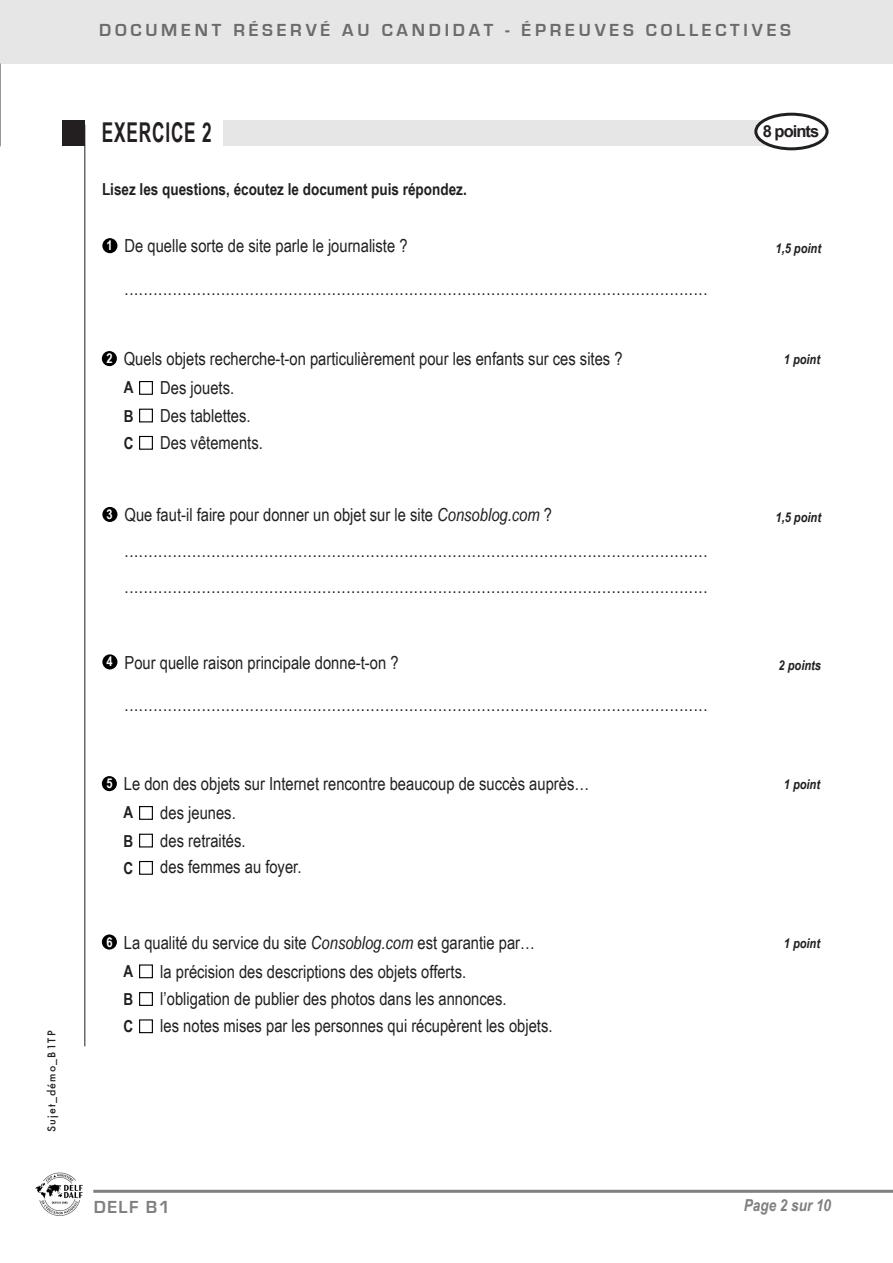
<style>
.page{position:relative;width:893px;height:1263px;background:#fff}
.page>*{position:absolute;margin:0;border:0;box-sizing:border-box;transform-origin:0 0}
.t1{font:700 27.3px "Arial Narrow";letter-spacing:.04em;color:#231f20;scale:.77 1}
.t2{font:18px "Arial Narrow";color:#231f20}
.t3{font:700 18px "Eurostile";letter-spacing:.21em;color:#6b6b6e}
.t4{font:700 18px "Eurostile";letter-spacing:.08em;color:#808080}
.t5{font:700 16.5px "Arial Narrow";color:#231f20}
.t6{font:italic 700 16.5px "Arial Narrow";color:#808080}
.t7{font:700 16.5px "Arial";letter-spacing:-.06em;color:#231f20}
.t8{font:italic 700 13.5px "Arial Narrow";color:#231f20}
.t9{font:700 13.5px "Arial Narrow";color:#fff}
.t10{font:500 10.5px "Futura";letter-spacing:.11em;color:#231f20}
.s1{font-style:italic}
</style>
<div class="page">
<div style="left:0;top:0;width:893px;height:63px;background:#e6e6e6"></div>
<hr style="left:93px;top:1190px;width:800px;height:3px;background:#808080">
<img style="left:35px;top:1172px;width:48px;height:44px">
<svg style="left:0;top:63px;width:1px;height:83px"></svg>
<hr style="left:84px;top:125px;width:1px;height:921px;background:#231f20">
<div style="left:63px;top:120px;width:22px;height:26px;background:#231f20"></div>
<div style="left:223px;top:120px;width:564px;height:26px;background:#e6e6e6"></div>
<div style="left:756px;top:114px;width:71px;height:35px;background:#fff;border-radius:50%"></div>
<div style="left:754px;top:113px;width:74px;height:37px;border:3px solid #231f20;border-radius:50%"></div>
<div style="left:102px;top:238px;width:15px;height:15px;background:#000;border-radius:50%"></div>
<div style="left:102px;top:507px;width:15px;height:15px;background:#000;border-radius:50%"></div>
<div style="left:102px;top:351px;width:15px;height:15px;background:#000;border-radius:50%"></div>
<div style="left:139px;top:381px;width:14px;height:14px;background:#fff;border:1px solid #000"></div>
<div style="left:139px;top:409px;width:14px;height:13px;background:#fff;border:1px solid #000"></div>
<div style="left:139px;top:436px;width:14px;height:14px;background:#fff;border:1px solid #000"></div>
<div style="left:102px;top:776px;width:15px;height:15px;background:#000;border-radius:50%"></div>
<div style="left:139px;top:806px;width:14px;height:14px;background:#fff;border:1px solid #000"></div>
<div style="left:139px;top:834px;width:14px;height:13px;background:#fff;border:1px solid #000"></div>
<div style="left:139px;top:861px;width:14px;height:14px;background:#fff;border:1px solid #000"></div>
<div style="left:102px;top:654px;width:15px;height:15px;background:#000;border-radius:50%"></div>
<div style="left:102px;top:934px;width:15px;height:15px;background:#000;border-radius:50%"></div>
<div style="left:139px;top:964px;width:14px;height:14px;background:#fff;border:1px solid #000"></div>
<div style="left:139px;top:992px;width:14px;height:14px;background:#fff;border:1px solid #000"></div>
<div style="left:139px;top:1019px;width:14px;height:14px;background:#fff;border:1px solid #000"></div>
<p class="t10" style="left:44px;top:1132px;width:103px;rotate:-90deg">Sujet_démo_B1TP</p>
<p class="t3" style="left:99px;top:20px;width:693px">DOCUMENT RÉSERVÉ AU CANDIDAT - ÉPREUVES COLLECTIVES</p>
<p class="t1" style="left:102px;top:112px;width:144px">EXERCICE 2</p>
<p class="t7" style="left:763px;top:120px;width:58px">8 points</p>
<p class="t5" style="left:102px;top:177px;width:366px">Lisez les questions, écoutez le document puis répondez.</p>
<p class="t2" style="left:125px;top:233px;width:285px">De quelle sorte de site parle le journaliste ?</p>
<p class="t2" style="left:125px;top:275px;width:584px">.........................................................................................................................</p>
<p class="t9" style="left:107px;top:235px;width:8px">1</p>
<p class="t8" style="left:775px;top:238px;width:47px">1,5 point</p>
<p class="t9" style="left:106px;top:348px;width:8px">2</p>
<p class="t2" style="left:124px;top:346px;width:500px">Quels objets recherche-t-on particulièrement pour les enfants sur ces sites ?</p>
<p class="t2" style="left:160px;top:375px;width:75px">Des jouets.</p>
<p class="t2" style="left:160px;top:402px;width:92px">Des tablettes.</p>
<p class="t2" style="left:160px;top:430px;width:104px">Des vêtements.</p>
<p class="t5" style="left:124px;top:375px;width:11px">A</p>
<p class="t5" style="left:124px;top:403px;width:11px">B</p>
<p class="t5" style="left:124px;top:430px;width:11px">C</p>
<p class="t8" style="left:784px;top:349px;width:38px">1 point</p>
<p class="t2" style="left:125px;top:501px;width:429px">Que faut-il faire pour donner un objet sur le site <span class="s1">Consoblog.com</span> ?</p>
<p class="t2" style="left:125px;top:537px;width:584px">.........................................................................................................................</p>
<p class="t2" style="left:125px;top:573px;width:584px">.........................................................................................................................</p>
<p class="t9" style="left:107px;top:504px;width:8px">3</p>
<p class="t8" style="left:775px;top:507px;width:47px">1,5 point</p>
<p class="t2" style="left:125px;top:649px;width:276px">Pour quelle raison principale donne-t-on ?</p>
<p class="t2" style="left:125px;top:692px;width:584px">.........................................................................................................................</p>
<p class="t9" style="left:107px;top:651px;width:8px">4</p>
<p class="t8" style="left:779px;top:655px;width:44px">2 points</p>
<p class="t9" style="left:106px;top:773px;width:8px">5</p>
<p class="t2" style="left:124px;top:771px;width:467px">Le don des objets sur Internet rencontre beaucoup de succès auprès…</p>
<p class="t2" style="left:160px;top:799px;width:77px">des jeunes.</p>
<p class="t2" style="left:160px;top:827px;width:87px">des retraités.</p>
<p class="t2" style="left:160px;top:854px;width:143px">des femmes au foyer.</p>
<p class="t5" style="left:124px;top:800px;width:11px">A</p>
<p class="t5" style="left:124px;top:828px;width:11px">B</p>
<p class="t5" style="left:124px;top:855px;width:11px">C</p>
<p class="t9" style="left:106px;top:932px;width:8px">6</p>
<p class="t2" style="left:124px;top:929px;width:413px">La qualité du service du site <span class="s1">Consoblog.com</span> est garantie par…</p>
<p class="t2" style="left:160px;top:958px;width:307px">la précision des descriptions des objets offerts.</p>
<p class="t2" style="left:160px;top:986px;width:348px">l’obligation de publier des photos dans les annonces.</p>
<p class="t2" style="left:160px;top:1012px;width:394px">les notes mises par les personnes qui récupèrent les objets.</p>
<p class="t5" style="left:124px;top:958px;width:11px">A</p>
<p class="t5" style="left:124px;top:987px;width:11px">B</p>
<p class="t5" style="left:124px;top:1014px;width:11px">C</p>
<p class="t4" style="left:94px;top:1197px;width:78px">DELF B1</p>
<p class="t8" style="left:784px;top:774px;width:38px">1 point</p>
<p class="t8" style="left:784px;top:932px;width:38px">1 point</p>
<p class="t6" style="left:744px;top:1192px;width:89px">Page 2 sur 10</p>
</div>
